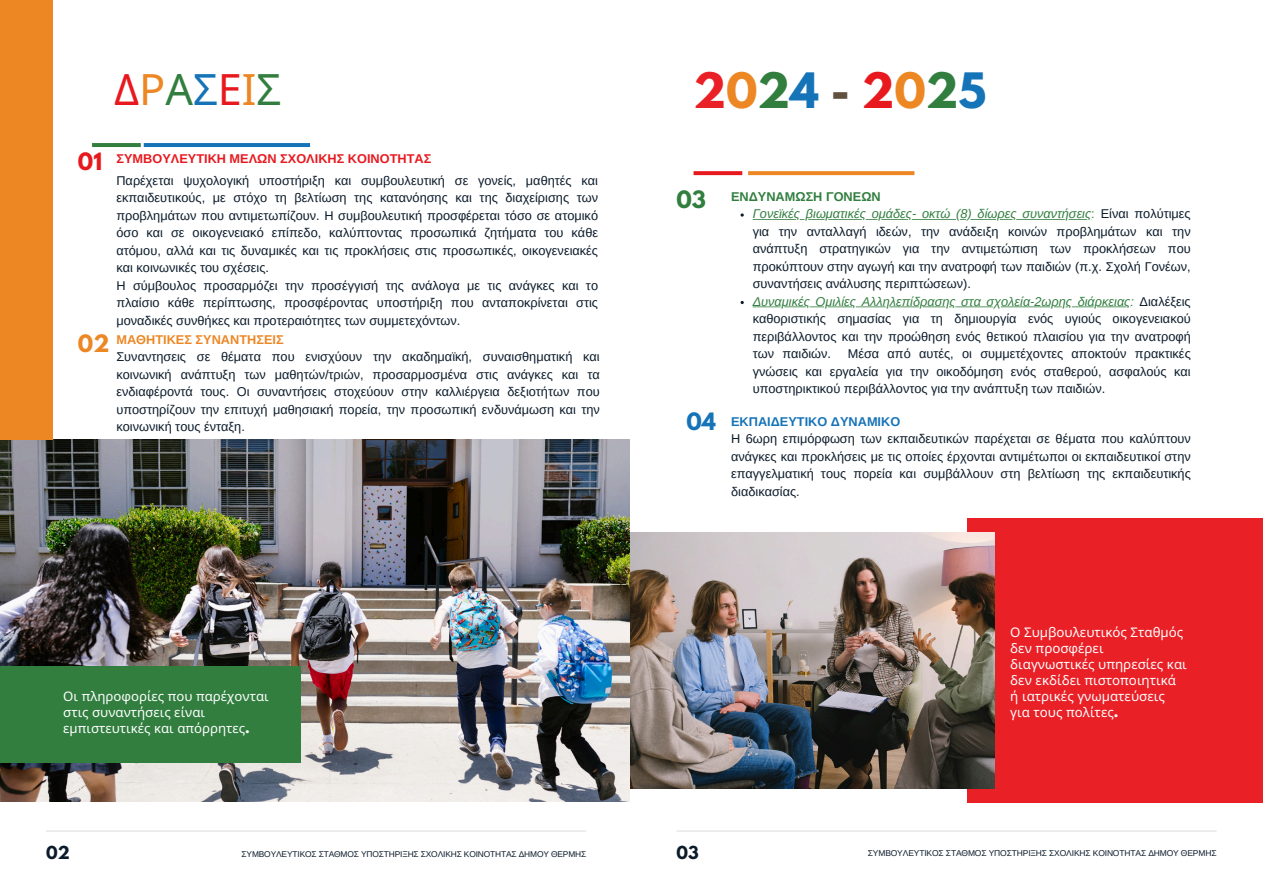
<style>
.page{position:relative;width:1263px;height:893px;background:#fff}
.page>*{position:absolute;margin:0;border:0;box-sizing:border-box;transform-origin:0 0}
.t1{font:700 43.2px "League Spartan";color:#ec8724}
.t2{font:43.2px "Noto Sans";color:#e7191f}
.t3{font:700 21.15px "League Spartan";color:#e7191f}
.t4{font:700 21.15px "League Spartan";color:#317e3f}
.t5{font:700 21.15px "League Spartan";color:#1573b7}
.t6{font:700 15.9px "League Spartan";color:#0b1b2a}
.t7{font:13.2px/15.9px "Noto Sans";color:#fff}
.t8{font:12.75px/17.5px "Arimo";color:#0b1b2a}
.t9{font:700 12.75px "Arimo";color:#e7191f}
.t10{font:700 12.75px "Arimo";color:#1573b7}
.t11{font:8.55px "Arimo";letter-spacing:-.02em;color:#0b1b2a}
.t12{font:8.4px "Arimo";letter-spacing:-.02em;color:#0b1b2a}
.s1{color:#ec8724}
.s2{color:#317e3f}
.s3{color:#1573b7}
.s4{font-family:"League Spartan";font-weight:700;font-size:21.15px;color:#ec8724}
.s5{font-weight:700;color:#ec8724}
.s6{font-family:"League Spartan";font-weight:700}
.s7{color:#ea2027}
.s8{color:#605040}
.s9{color:#e7191f}
.s10{font-weight:700;color:#317e3f}
.s11{font-style:italic;color:#317e3f}
</style>
<div class="page">
<hr style="left:144px;top:143px;width:166px;height:4px;background:#1573b7">
<img style="left:0;top:439px;width:630px;height:362px">
<div style="left:0;top:666px;width:300px;height:96px;background:#317e3f"></div>
<hr style="left:46px;top:830px;width:540px;height:2px;background:#e9e9e9">
<div style="left:0;top:0;width:53px;height:439px;background:#ec8724"></div>
<hr style="left:92px;top:143px;width:49px;height:4px;background:#317e3f">
<hr style="left:676px;top:830px;width:540px;height:2px;background:#e9e9e9">
<svg style="left:748px;top:171px;width:166px;height:4px"></svg>
<svg style="left:693px;top:171px;width:49px;height:4px"></svg>
<div style="left:967px;top:518px;width:295px;height:285px;background:#ea2027"></div>
<svg style="left:740px;top:213px;width:4px;height:4px"></svg>
<svg style="left:1068px;top:219px;width:24px;height:1px"></svg>
<hr style="left:1016px;top:219px;width:49px;height:1px;background:#317e3f">
<svg style="left:960px;top:219px;width:52px;height:1px"></svg>
<hr style="left:912px;top:219px;width:44px;height:1px;background:#317e3f">
<svg style="left:866px;top:219px;width:42px;height:1px"></svg>
<hr style="left:828px;top:219px;width:34px;height:1px;background:#317e3f">
<svg style="left:800px;top:219px;width:24px;height:1px"></svg>
<hr style="left:753px;top:219px;width:43px;height:1px;background:#317e3f">
<svg style="left:740px;top:301px;width:4px;height:3px"></svg>
<svg style="left:1054px;top:306px;width:77px;height:1px"></svg>
<hr style="left:1001px;top:306px;width:49px;height:1px;background:#317e3f">
<hr style="left:955px;top:306px;width:38px;height:1px;background:#317e3f">
<svg style="left:922px;top:306px;width:29px;height:1px"></svg>
<hr style="left:889px;top:306px;width:30px;height:1px;background:#317e3f">
<svg style="left:753px;top:306px;width:132px;height:1px"></svg>
<img style="left:630px;top:533px;width:364px;height:256px">
<h1 class="t2" style="left:114px;top:59px;width:169px">Δ<span class="s1">Ρ</span><span class="s2">Α</span><span class="s3">Σ</span>Ε<span class="s1">Ι</span><span class="s2">Σ</span></h1>
<h2 class="t3" style="left:78px;top:145px;width:26px">01</h2>
<p class="t9" style="left:116px;top:150px;width:316px">ΣΥΜΒΟΥΛΕΥΤΙΚΗ ΜΕΛΩΝ ΣΧΟΛΙΚΗΣ ΚΟΙΝΟΤΗΤΑΣ</p>
<p class="t8" style="left:116px;top:171px;width:483px">Παρέχεται ψυχολογική υποστήριξη και συμβουλευτική σε γονείς, μαθητές και εκπαιδευτικούς, με στόχο τη βελτίωση της κατανόησης και της διαχείρισης των προβλημάτων που αντιμετωπίζουν. Η συμβουλευτική προσφέρεται τόσο σε ατομικό όσο και σε οικογενειακό επίπεδο, καλύπτοντας προσωπικά ζητήματα του κάθε ατόμου, αλλά και τις δυναμικές και τις προκλήσεις στις προσωπικές, οικογενειακές και κοινωνικές του σχέσεις.<br>Η σύμβουλος προσαρμόζει την προσέγγισή της ανάλογα με τις ανάγκες και το πλαίσιο κάθε περίπτωσης, προσφέροντας υποστήριξη που ανταποκρίνεται στις μοναδικές συνθήκες και προτεραιότητες των συμμετεχόντων.</p>
<p class="t8" style="left:116px;top:330px;width:485px;text-indent:-39px"><span class="s4">02</span> <span class="s5">ΜΑΘΗΤΙΚΕΣ ΣΥΝΑΝΤΗΣΕΙΣ<br></span>Συναντησεις σε θέματα που ενισχύουν την ακαδημαϊκή, συναισθηματική και κοινωνική ανάπτυξη των μαθητών/τριών, προσαρμοσμένα στις ανάγκες και τα ενδιαφέροντά τους. Οι συναντήσεις στοχεύουν στην καλλιέργεια δεξιοτήτων που υποστηρίζουν την επιτυχή μαθησιακή πορεία, την προσωπική ενδυνάμωση και την κοινωνική τους ένταξη.</p>
<p class="t7" style="left:63px;top:689px;width:207px">Οι πληροφορίες που παρέχονται στις συναντήσεις είναι εμπιστευτικές και απόρρητες<span class="s6">.</span></p>
<p class="t6" style="left:46px;top:840px;width:25px">02</p>
<p class="t12" style="left:241px;top:849px;width:346px">ΣΥΜΒΟΥΛΕΥΤΙΚΟΣ ΣΤΑΘΜΟΣ ΥΠΟΣΤΗΡΙΞΗΣ ΣΧΟΛΙΚΗΣ ΚΟΙΝΟΤΗΤΑΣ ΔΗΜΟΥ ΘΕΡΜΗΣ</p>
<h1 class="t1" style="left:693px;top:57px;width:294px"><span class="s7">2</span>0<span class="s2">2</span><span class="s3">4</span> <span class="s8">-</span> <span class="s9">2</span>0<span class="s2">2</span><span class="s3">5</span></h1>
<h2 class="t4" style="left:676px;top:183px;width:31px">03</h2>
<h2 class="t5" style="left:686px;top:405px;width:31px">04</h2>
<p class="t8" style="left:753px;top:188px;width:440px;text-indent:-22px"><span class="s10">ΕΝΔΥΝΑΜΩΣΗ ΓΟΝΕΩΝ<br></span><span class="s11">Γονεϊκές βιωματικές ομάδες- οκτώ (8) δίωρες συναντήσεις</span><span class="s2">:</span> Είναι πολύτιμες για την ανταλλαγή ιδεών, την ανάδειξη κοινών προβλημάτων και την ανάπτυξη στρατηγικών για την αντιμετώπιση των προκλήσεων που προκύπτουν στην αγωγή και την ανατροφή των παιδιών (π.χ. Σχολή Γονέων, συναντήσεις ανάλυσης περιπτώσεων).<br><span class="s11">Δυναμικές Ομιλίες Αλληλεπίδρασης στα σχολεία-2ωρης διάρκειας:</span> Διαλέξεις καθοριστικής σημασίας για τη δημιουργία ενός υγιούς οικογενειακού περιβάλλοντος και την προώθηση ενός θετικού πλαισίου για την ανατροφή των παιδιών.</p>
<p class="t8" style="left:753px;top:345px;width:440px;text-align:justify;text-indent:95px">Μέσα από αυτές, οι συμμετέχοντες αποκτούν πρακτικές γνώσεις και εργαλεία για την οικοδόμηση ενός σταθερού, ασφαλούς και υποστηρικτικού περιβάλλοντος για την ανάπτυξη των παιδιών.</p>
<p class="t10" style="left:731px;top:412px;width:171px">ΕΚΠΑΙΔΕΥΤΙΚΟ ΔΥΝΑΜΙΚΟ</p>
<p class="t8" style="left:731px;top:430px;width:461px;text-align:justify">Η 6ωρη επιμόρφωση των εκπαιδευτικών παρέχεται σε θέματα που καλύπτουν ανάγκες και προκλήσεις με τις οποίες έρχονται αντιμέτωποι οι εκπαιδευτικοί στην επαγγελματική τους πορεία και συμβάλλουν στη βελτίωση της εκπαιδευτικής διαδικασίας.</p>
<p class="t7" style="left:1010px;top:625px;width:178px">Ο Συμβουλευτικός Σταθμός δεν προσφέρει διαγνωστικές υπηρεσίες και δεν εκδίδει πιστοποιητικά ή ιατρικές γνωματεύσεις για τους πολίτες<span class="s6">.</span></p>
<p class="t6" style="left:676px;top:840px;width:24px">03</p>
<p class="t11" style="left:868px;top:847px;width:350px">ΣΥΜΒΟΥΛΕΥΤΙΚΟΣ ΣΤΑΘΜΟΣ ΥΠΟΣΤΗΡΙΞΗΣ ΣΧΟΛΙΚΗΣ ΚΟΙΝΟΤΗΤΑΣ ΔΗΜΟΥ ΘΕΡΜΗΣ</p>
</div>
